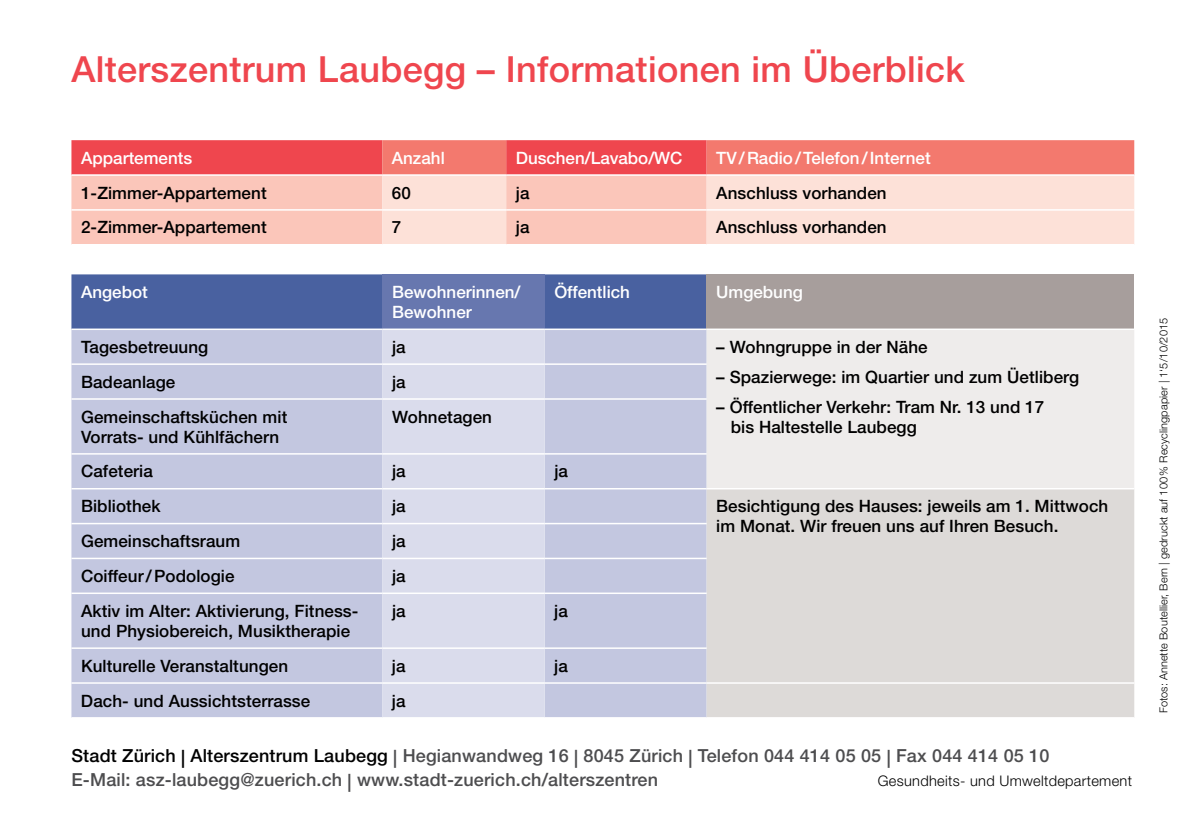
<style>
.page{position:relative;width:1191px;height:840px;background:#fff}
.page>*{position:absolute;margin:0;border:0;box-sizing:border-box;transform-origin:0 0}
.t1{font:500 36px "Helvetica Neue LT Std";letter-spacing:.01em;color:#ef464e}
.t2{font:500 18px/24px "Helvetica Neue LT Std";letter-spacing:.01em;color:#4d4d4f}
.t3{font:500 17px/20px "Helvetica Neue LT Std";letter-spacing:.005em;color:#000}
.t4{font:500 17px/20px "Helvetica Neue LT Std";color:#fff}
.t5{font:300 14.6px "Helvetica Neue LT Std";letter-spacing:.02em;color:#000}
.t6{font:300 11px "Helvetica Neue LT Std";letter-spacing:.005em;color:#000}
.s1{color:#000}
</style>
<div class="page">
<svg style="left:71px;top:140px;width:1063px;height:34px;background:#f1615f"></svg>
<div style="left:71px;top:176px;width:311px;height:68px;background:#fbc6ba"></div>
<svg style="left:382px;top:176px;width:752px;height:68px;background:#fcdad0"></svg>
<hr style="left:71px;top:209px;width:311px;height:1px;background:#fff">
<hr style="left:382px;top:209px;width:124px;height:1px;background:#fff">
<hr style="left:506px;top:209px;width:200px;height:1px;background:#fff">
<hr style="left:706px;top:209px;width:428px;height:1px;background:#fff">
<div style="left:71px;top:274px;width:635px;height:54px;background:#4961a0"></div>
<div style="left:382px;top:274px;width:163px;height:55px;background:#6777af"></div>
<div style="left:706px;top:274px;width:428px;height:55px;background:#a79e9c"></div>
<div style="left:71px;top:330px;width:635px;height:386px;background:#c3c7e0"></div>
<div style="left:382px;top:330px;width:163px;height:386px;background:#dadcec"></div>
<div style="left:706px;top:330px;width:428px;height:157px;background:#eeeceb"></div>
<div style="left:706px;top:489px;width:428px;height:227px;background:#dddad8"></div>
<hr style="left:382px;top:328px;width:163px;height:2px;background:#fff">
<hr style="left:71px;top:363px;width:311px;height:1px;background:#fff">
<hr style="left:382px;top:363px;width:163px;height:1px;background:#fff">
<hr style="left:71px;top:398px;width:311px;height:1px;background:#fff">
<hr style="left:382px;top:398px;width:163px;height:1px;background:#fff">
<hr style="left:71px;top:453px;width:311px;height:1px;background:#fff">
<hr style="left:382px;top:453px;width:163px;height:1px;background:#fff">
<hr style="left:71px;top:487px;width:311px;height:2px;background:#fff">
<hr style="left:382px;top:487px;width:163px;height:2px;background:#fff">
<hr style="left:71px;top:522px;width:311px;height:2px;background:#fff">
<hr style="left:382px;top:522px;width:163px;height:2px;background:#fff">
<hr style="left:71px;top:557px;width:311px;height:2px;background:#fff">
<hr style="left:382px;top:557px;width:163px;height:2px;background:#fff">
<hr style="left:71px;top:592px;width:311px;height:1px;background:#fff">
<hr style="left:382px;top:592px;width:163px;height:1px;background:#fff">
<hr style="left:71px;top:647px;width:311px;height:1px;background:#fff">
<hr style="left:382px;top:647px;width:163px;height:1px;background:#fff">
<hr style="left:71px;top:682px;width:311px;height:1px;background:#fff">
<hr style="left:382px;top:682px;width:163px;height:1px;background:#fff">
<hr style="left:706px;top:328px;width:428px;height:2px;background:#fff">
<hr style="left:545px;top:453px;width:161px;height:1px;background:#fff">
<hr style="left:545px;top:487px;width:161px;height:2px;background:#fff">
<hr style="left:545px;top:522px;width:161px;height:2px;background:#fff">
<hr style="left:545px;top:557px;width:161px;height:2px;background:#fff">
<hr style="left:545px;top:592px;width:161px;height:1px;background:#fff">
<hr style="left:545px;top:647px;width:161px;height:1px;background:#fff">
<hr style="left:545px;top:682px;width:161px;height:1px;background:#fff">
<hr style="left:545px;top:363px;width:161px;height:1px;background:#fff">
<hr style="left:545px;top:398px;width:161px;height:1px;background:#fff">
<hr style="left:706px;top:682px;width:428px;height:1px;background:#fff">
<h1 class="t1" style="left:71px;top:48px;width:895px">Alterszentrum Laubegg – Informationen im Überblick</h1>
<p class="t4" style="left:81px;top:147px;width:113px">Appartements</p>
<p class="t4" style="left:392px;top:147px;width:54px">Anzahl</p>
<p class="t4" style="left:516px;top:147px;width:168px">Duschen/Lavabo/WC</p>
<p class="t4" style="left:716px;top:147px;width:216px">TV/Radio/Telefon/Internet</p>
<p class="t3" style="left:81px;top:182px;width:187px">1-Zimmer-Appartement</p>
<p class="t3" style="left:392px;top:182px;width:20px">60</p>
<p class="t3" style="left:516px;top:182px;width:15px">ja</p>
<p class="t3" style="left:716px;top:182px;width:172px">Anschluss vorhanden</p>
<p class="t3" style="left:81px;top:217px;width:187px">2-Zimmer-Appartement</p>
<p class="t3" style="left:392px;top:217px;width:11px">7</p>
<p class="t3" style="left:516px;top:217px;width:15px">ja</p>
<p class="t3" style="left:716px;top:217px;width:172px">Anschluss vorhanden</p>
<p class="t4" style="left:81px;top:281px;width:68px">Angebot</p>
<p class="t4" style="left:392px;top:281px;width:130px">Bewohnerinnen/<br>Bewohner</p>
<p class="t4" style="left:554px;top:281px;width:77px">Öffentlich</p>
<p class="t4" style="left:716px;top:281px;width:88px">Umgebung</p>
<p class="t3" style="left:81px;top:336px;width:129px">Tagesbetreuung</p>
<p class="t3" style="left:392px;top:336px;width:15px">ja</p>
<p class="t3" style="left:716px;top:336px;width:213px">– Wohngruppe in der Nähe</p>
<p class="t3" style="left:716px;top:366px;width:364px">– Spazierwege: im Quartier und zum Üetliberg</p>
<p class="t3" style="left:730px;top:396px;width:315px;text-indent:-14px">– Öffentlicher Verkehr: Tram Nr. 13 und 17 bis Haltestelle Laubegg</p>
<p class="t3" style="left:81px;top:371px;width:96px">Badeanlage</p>
<p class="t3" style="left:392px;top:371px;width:15px">ja</p>
<p class="t3" style="left:81px;top:406px;width:208px">Gemeinschaftsküchen mit<br>Vorrats- und Kühlfächern</p>
<p class="t3" style="left:392px;top:406px;width:101px">Wohnetagen</p>
<p class="t3" style="left:81px;top:461px;width:73px">Cafeteria</p>
<p class="t3" style="left:392px;top:461px;width:15px">ja</p>
<p class="t3" style="left:554px;top:461px;width:15px">ja</p>
<p class="t3" style="left:81px;top:495px;width:81px">Bibliothek</p>
<p class="t3" style="left:392px;top:495px;width:15px">ja</p>
<p class="t3" style="left:716px;top:495px;width:393px">Besichtigung des Hauses: jeweils am 1. Mittwoch im Monat. Wir freuen uns auf Ihren Besuch.</p>
<p class="t3" style="left:81px;top:530px;width:161px">Gemeinschaftsraum</p>
<p class="t3" style="left:392px;top:530px;width:15px">ja</p>
<p class="t3" style="left:81px;top:565px;width:155px">Coiffeur/Podologie</p>
<p class="t3" style="left:392px;top:565px;width:15px">ja</p>
<p class="t3" style="left:81px;top:600px;width:277px">Aktiv im Alter: Aktivierung, Fitness&shy;und Physiobereich, Musiktherapie</p>
<p class="t3" style="left:392px;top:600px;width:15px">ja</p>
<p class="t3" style="left:554px;top:600px;width:15px">ja</p>
<p class="t3" style="left:81px;top:655px;width:209px">Kulturelle Veranstaltungen</p>
<p class="t3" style="left:392px;top:655px;width:15px">ja</p>
<p class="t3" style="left:554px;top:655px;width:15px">ja</p>
<p class="t3" style="left:81px;top:689px;width:231px">Dach- und Aussichtsterrasse</p>
<p class="t3" style="left:392px;top:689px;width:15px">ja</p>
<p class="t2" style="left:71px;top:742px;width:979px"><span class="s1">Stadt Zürich | Alterszentrum Laubegg</span> | Hegianwandweg 16 | 8045 Zürich | Telefon 044 414 05 05 | Fax 044 414 05 10<br>E-Mail: asz-laubegg@zuerich.ch | www.stadt-zuerich.ch/alterszentren</p>
<p class="t5" style="left:878px;top:771px;width:256px">Gesundheits- und Umweltdepartement</p>
<p class="t6" style="left:1157px;top:713px;width:397px;rotate:-90deg">Fotos: Annette Boutellier, Bern | gedruckt auf 100% Recyclingpapier | 1‘5/10/2015</p>
</div>
